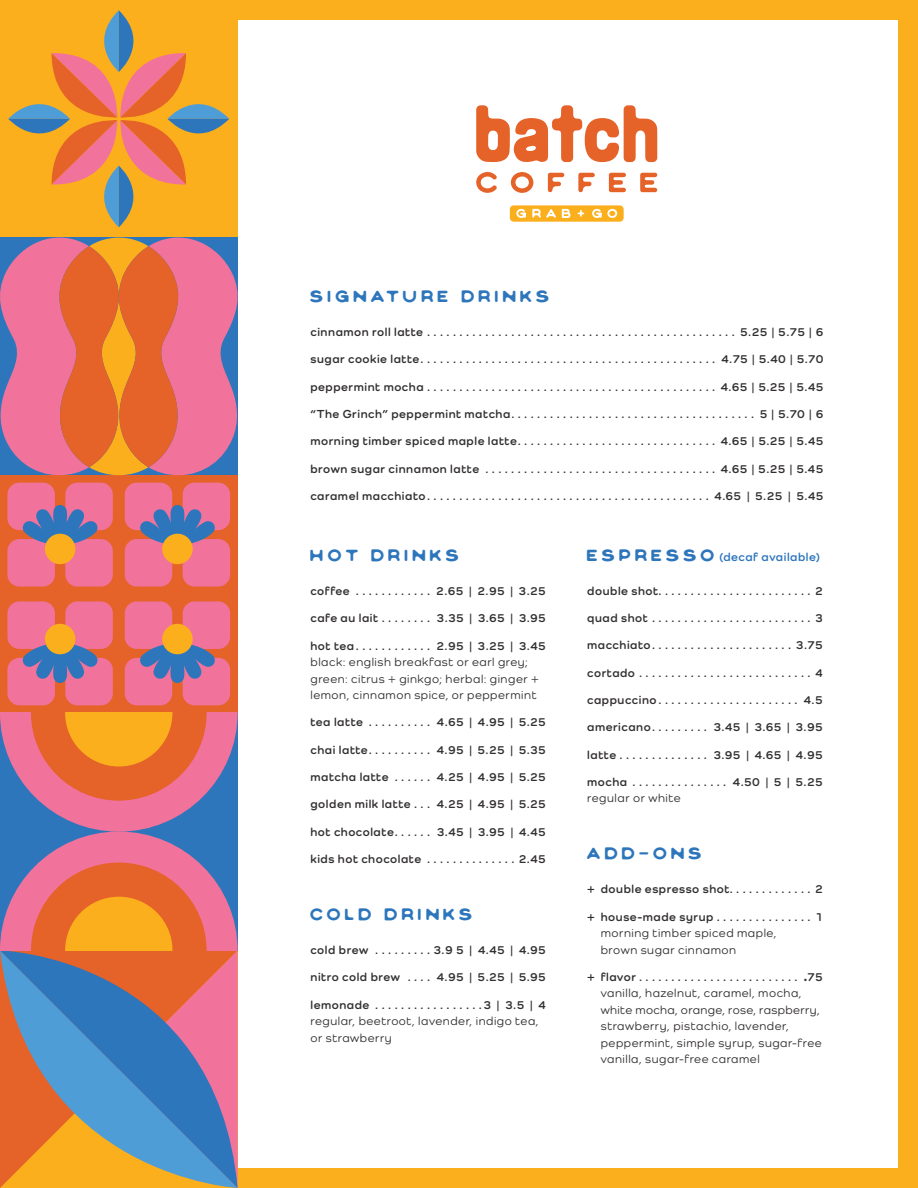
<style>
.page{position:relative;width:918px;height:1188px;background:#fcaf1d}
.page>*{position:absolute;margin:0;border:0;box-sizing:border-box;transform-origin:0 0}
.t1{font:15px "Mystery Tour Sans";letter-spacing:.25em;color:#2e76bc}
.t2{font:700 12px "Como";letter-spacing:.045em;color:#322f31}
.t3{font:500 12px/16.5px "Como";letter-spacing:.045em;color:#322f31}
.t4{font:700 12px "Como";letter-spacing:.045em;color:#2e76bc}
.s1{font-family:"Mystery Tour Sans";font-weight:400;font-size:15px}
.s2{font-weight:700}
.s3{font-weight:800}
</style>
<div class="page">
<div style="left:231px;top:20px;width:667px;height:1148px;background:#fff"></div>
<div style="left:0;top:475px;width:238px;height:238px;background:#e56228"></div>
<div style="left:7px;top:658px;width:48px;height:47px;background:#f1729b;border-radius:12px"></div>
<div style="left:7px;top:601px;width:48px;height:48px;background:#f1729b;border-radius:12px"></div>
<div style="left:65px;top:658px;width:48px;height:47px;background:#f1729b;border-radius:12px"></div>
<div style="left:65px;top:601px;width:48px;height:48px;background:#f1729b;border-radius:12px"></div>
<div style="left:125px;top:658px;width:47px;height:47px;background:#f1729b;border-radius:12px"></div>
<div style="left:125px;top:601px;width:47px;height:48px;background:#f1729b;border-radius:12px"></div>
<div style="left:183px;top:658px;width:47px;height:47px;background:#f1729b;border-radius:12px"></div>
<div style="left:183px;top:601px;width:47px;height:48px;background:#f1729b;border-radius:12px"></div>
<div style="left:7px;top:539px;width:48px;height:48px;background:#f1729b;border-radius:12px"></div>
<div style="left:7px;top:483px;width:48px;height:47px;background:#f1729b;border-radius:12px"></div>
<div style="left:65px;top:539px;width:48px;height:48px;background:#f1729b;border-radius:12px"></div>
<div style="left:65px;top:483px;width:48px;height:47px;background:#f1729b;border-radius:12px"></div>
<div style="left:125px;top:539px;width:47px;height:48px;background:#f1729b;border-radius:12px"></div>
<div style="left:125px;top:483px;width:47px;height:47px;background:#f1729b;border-radius:12px"></div>
<div style="left:183px;top:539px;width:47px;height:48px;background:#f1729b;border-radius:12px"></div>
<div style="left:183px;top:483px;width:47px;height:47px;background:#f1729b;border-radius:12px"></div>
<svg style="left:140px;top:644px;width:75px;height:39px"></svg>
<svg style="left:140px;top:505px;width:75px;height:39px"></svg>
<svg style="left:22px;top:644px;width:76px;height:39px"></svg>
<svg style="left:22px;top:505px;width:76px;height:39px"></svg>
<div style="left:162px;top:624px;width:31px;height:30px;background:#fcaf1d;border-radius:50%"></div>
<div style="left:162px;top:534px;width:31px;height:30px;background:#fcaf1d;border-radius:50%"></div>
<div style="left:45px;top:624px;width:30px;height:30px;background:#fcaf1d;border-radius:50%"></div>
<div style="left:45px;top:534px;width:30px;height:30px;background:#fcaf1d;border-radius:50%"></div>
<div style="left:0;top:0;width:238px;height:238px;background:#fcaf1d"></div>
<svg style="left:8px;top:10px;width:221px;height:217px"></svg>
<svg style="left:0;top:238px;width:238px;height:237px;background:#d7716f"></svg>
<svg style="left:0;top:713px;width:238px;height:475px;background:#ab7c79"></svg>
<svg style="left:510px;top:205px;width:114px;height:17px;background:#fcc04d"></svg>
<svg style="left:511px;top:172px;width:22px;height:21px"></svg>
<svg style="left:609px;top:173px;width:17px;height:19px"></svg>
<svg style="left:640px;top:173px;width:18px;height:19px"></svg>
<svg style="left:476px;top:172px;width:21px;height:21px"></svg>
<svg style="left:548px;top:173px;width:17px;height:20px"></svg>
<svg style="left:578px;top:173px;width:17px;height:20px"></svg>
<svg style="left:476px;top:105px;width:181px;height:58px"></svg>
<p class="t1" style="left:310px;top:288px;width:241px">SIGNATURE DRINKS</p>
<p class="t2" style="left:310px;top:325px;width:515px">cinnamon roll latte . . . . . . . . . . . . . . . . . . . . . . . . . . . . . . . . . . . . . . . . . . . . . . . . 5.25 | 5.75 | 6</p>
<p class="t2" style="left:310px;top:352px;width:514px">sugar cookie latte . . . . . . . . . . . . . . . . . . . . . . . . . . . . . . . . . . . . . . . . . . . . . . 4.75 | 5.40 | 5.70</p>
<p class="t2" style="left:310px;top:379px;width:514px">peppermint mocha . . . . . . . . . . . . . . . . . . . . . . . . . . . . . . . . . . . . . . . . . . . . . 4.65 | 5.25 | 5.45</p>
<p class="t2" style="left:310px;top:407px;width:515px">“The Grinch” peppermint matcha . . . . . . . . . . . . . . . . . . . . . . . . . . . . . . . . . . . . . 5 | 5.70 | 6</p>
<p class="t2" style="left:310px;top:434px;width:514px">morning timber spiced maple latte . . . . . . . . . . . . . . . . . . . . . . . . . . . . . . 4.65 | 5.25 | 5.45</p>
<p class="t2" style="left:310px;top:461px;width:514px">brown sugar cinnamon latte . . . . . . . . . . . . . . . . . . . . . . . . . . . . . . . . . . . 4.65 | 5.25 | 5.45</p>
<p class="t2" style="left:310px;top:488px;width:515px">caramel macchiato . . . . . . . . . . . . . . . . . . . . . . . . . . . . . . . . . . . . . . . . . . . 4.65 | 5.25 | 5.45</p>
<p class="t1" style="left:310px;top:547px;width:151px">HOT DRINKS</p>
<p class="t2" style="left:310px;top:584px;width:237px">coffee . . . . . . . . . . . 2.65 | 2.95 | 3.25</p>
<p class="t2" style="left:311px;top:611px;width:237px">cafe au lait . . . . . . . 3.35 | 3.65 | 3.95</p>
<p class="t2" style="left:310px;top:638px;width:237px">hot tea . . . . . . . . . . . 2.95 | 3.25 | 3.45</p>
<p class="t3" style="left:310px;top:654px;width:230px">black: english breakfast or earl grey; green: citrus + ginkgo; herbal: ginger + lemon, cinnamon spice, or peppermint</p>
<p class="t2" style="left:310px;top:715px;width:237px">tea latte . . . . . . . . . 4.65 | 4.95 | 5.25</p>
<p class="t2" style="left:311px;top:742px;width:237px">chai latte . . . . . . . . . . 4.95 | 5.25 | 5.35</p>
<p class="t2" style="left:310px;top:770px;width:237px">matcha latte . . . . . . 4.25 | 4.95 | 5.25</p>
<p class="t2" style="left:311px;top:797px;width:237px">golden milk latte . . . 4.25 | 4.95 | 5.25</p>
<p class="t2" style="left:311px;top:824px;width:237px">hot chocolate . . . . . . 3.45 | 3.95 | 4.45</p>
<p class="t2" style="left:311px;top:852px;width:237px">kids hot chocolate . . . . . . . . . . . . . 2.45</p>
<p class="t1" style="left:310px;top:906px;width:164px">COLD DRINKS</p>
<p class="t2" style="left:310px;top:943px;width:237px">cold brew . . . . . . . . . 3.9 5 | 4.45 | 4.95</p>
<p class="t2" style="left:310px;top:970px;width:237px">nitro cold brew . . . . 4.95 | 5.25 | 5.95</p>
<p class="t2" style="left:310px;top:997px;width:237px">lemonade . . . . . . . . . . . . . . . . 3 | 3.5 | 4</p>
<p class="t3" style="left:310px;top:1013px;width:230px">regular, beetroot, lavender, indigo tea, or strawberry</p>
<p class="t4" style="left:587px;top:549px;width:235px"><span class="s1">E S P R E S S O</span> (decaf available)</p>
<p class="t2" style="left:587px;top:583px;width:237px">double shot . . . . . . . . . . . . . . . . . . . . . . . 2</p>
<p class="t2" style="left:587px;top:611px;width:237px">quad shot . . . . . . . . . . . . . . . . . . . . . . . . 3</p>
<p class="t2" style="left:587px;top:638px;width:237px">macchiato . . . . . . . . . . . . . . . . . . . . . . 3.75</p>
<p class="t2" style="left:587px;top:665px;width:237px">cortado . . . . . . . . . . . . . . . . . . . . . . . . . . . 4</p>
<p class="t2" style="left:587px;top:693px;width:237px">cappuccino . . . . . . . . . . . . . . . . . . . . . . 4.5</p>
<p class="t2" style="left:587px;top:720px;width:237px">americano . . . . . . . . . 3.45 | 3.65 | 3.95</p>
<p class="t2" style="left:587px;top:747px;width:237px">latte . . . . . . . . . . . . . . 3.95 | 4.65 | 4.95</p>
<p class="t2" style="left:587px;top:774px;width:237px">mocha . . . . . . . . . . . . . . . 4.50 | 5 | 5.25</p>
<p class="t3" style="left:587px;top:790px;width:95px">regular or white</p>
<p class="t1" style="left:587px;top:845px;width:116px">ADD-ONS</p>
<p class="t2" style="left:587px;top:882px;width:237px">+ double espresso shot . . . . . . . . . . . . . 2</p>
<p class="t2" style="left:587px;top:909px;width:237px">+ house-made syrup . . . . . . . . . . . . . . . 1</p>
<p class="t3" style="left:601px;top:925px;width:177px">morning timber spiced maple, brown sugar cinnamon</p>
<p class="t3" style="left:601px;top:968px;width:224px;text-indent:-14px"><span class="s2">+ flavor . . . . . . . . . . . . . . . . . . . . . . . .</span> <span class="s3">.</span><span class="s2">75 </span>vanilla, hazelnut, caramel, mocha, white mocha, orange, rose, raspberry, strawberry, pistachio, lavender, peppermint, simple syrup, sugar-free vanilla, sugar-free caramel</p>
</div>
